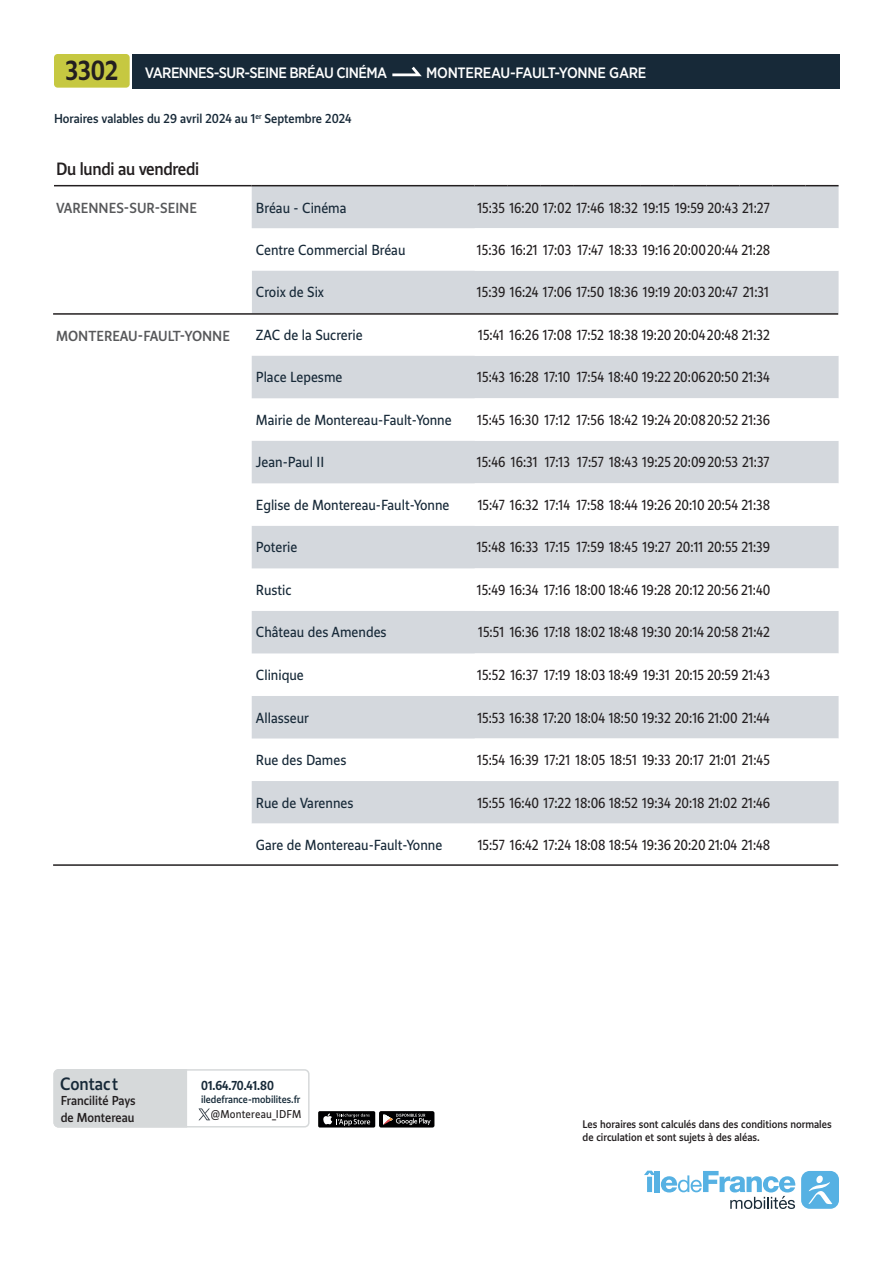
<style>
.page{position:relative;width:893px;height:1263px;background:#fff}
.page>*{position:absolute;margin:0;border:0;box-sizing:border-box;transform-origin:0 0}
.t1{font:700 25.5px "IDF Voyageur";color:#231f20;scale:.94 1}
.t2{font:500 16.5px "IDF Voyageur";letter-spacing:-.02em;color:#231f20}
.t3{font:500 16.5px "IDF Voyageur";color:#172938}
.t4{font:500 15px "Gotham Narrow";letter-spacing:-.04em;color:#fff}
.t5{font:500 15px "Gotham Narrow";letter-spacing:-.02em;color:#fff}
.Horaires{font:13.5px "IDF Voyageur";color:#231f20;scale:.95 1}
.Nom_Arret{font:13.5px "IDF Voyageur";color:#172938}
.Nom_villes{font:500 13.5px "IDF Voyageur";color:#57585a}
.t6{font:500 12px "IDF Voyageur";color:#172938}
.t7{font:500 12px "IDF Voyageur";color:#231f20}
.t8{font:700 12px "IDF Voyageur";color:#172938;scale:.96 1}
.t9{font:10.5px "IDF Voyageur";letter-spacing:.015em;color:#231f20}
.t10{font:500 10.2px/12.3px "IDF Voyageur";color:#231f20}
.t11{font:500 9.75px "IDF Voyageur";color:#182c3a}
</style>
<div class="page">
<div style="left:252px;top:186px;width:587px;height:42px;background:#d4d8dd"></div>
<svg style="left:251px;top:270px;width:224px;height:554px;fill:#d4d8dd"></svg>
<svg style="left:475px;top:271px;width:364px;height:595px"></svg>
<hr style="left:54px;top:185px;width:198px;height:1px;background:#231f20">
<hr style="left:252px;top:185px;width:223px;height:1px;background:#231f20">
<hr style="left:475px;top:185px;width:33px;height:1px;background:#231f20">
<hr style="left:508px;top:185px;width:33px;height:1px;background:#231f20">
<hr style="left:541px;top:185px;width:33px;height:1px;background:#231f20">
<hr style="left:574px;top:185px;width:33px;height:1px;background:#231f20">
<hr style="left:607px;top:185px;width:33px;height:1px;background:#231f20">
<hr style="left:640px;top:185px;width:33px;height:1px;background:#231f20">
<hr style="left:673px;top:185px;width:33px;height:1px;background:#231f20">
<hr style="left:706px;top:185px;width:33px;height:1px;background:#231f20">
<hr style="left:739px;top:185px;width:33px;height:1px;background:#231f20">
<hr style="left:772px;top:185px;width:33px;height:1px;background:#231f20">
<hr style="left:805px;top:185px;width:34px;height:1px;background:#231f20">
<div style="left:132px;top:55px;width:707px;height:34px;background:#172938"></div>
<svg style="left:392px;top:66px;width:30px;height:11px"></svg>
<hr style="left:53px;top:864px;width:785px;height:2px;background:#231f20">
<div style="left:54px;top:54px;width:76px;height:34px;background:#c6c841;border-radius:4px"></div>
<hr style="left:53px;top:313px;width:785px;height:2px;background:#231f20">
<div style="left:53px;top:1069px;width:257px;height:58px;border:2px solid #d6d9da;border-radius:4px"></div>
<div style="left:53px;top:1069px;width:135px;height:59px;background:#d6d9da"></div>
<div style="left:379px;top:1111px;width:55px;height:16px;background:#000001;border-radius:2px"></div>
<div style="left:318px;top:1111px;width:57px;height:16px;background:#000001;border-radius:2px"></div>
<svg style="left:323px;top:1113px;width:47px;height:13px"></svg>
<svg style="left:383px;top:1114px;width:48px;height:11px"></svg>
<svg style="left:644px;top:1171px;width:10px;height:21px"></svg>
<div style="left:654px;top:1171px;width:6px;height:21px;background:#56b1e3"></div>
<svg style="left:661px;top:1171px;width:134px;height:38px"></svg>
<div style="left:801px;top:1171px;width:38px;height:38px;background:#56b1e3;border-radius:9px"></div>
<svg style="left:808px;top:1175px;width:24px;height:29px"></svg>
<img style="left:198px;top:1108px;width:12px;height:13px">
<p class="t1" style="left:66px;top:54px;width:57px">3302</p>
<p class="t4" style="left:145px;top:63px;width:244px">VARENNES-SUR-SEINE BRÉAU CINÉMA</p>
<p class="t5" style="left:426px;top:63px;width:222px">MONTEREAU-FAULT-YONNE GARE</p>
<p class="t6" style="left:54px;top:111px;width:299px">Horaires valables du 29 avril 2024 au 1<sup>er</sup> Septembre 2024</p>
<p class="t2" style="left:56px;top:158px;width:145px">Du lundi au vendredi</p>
<p class="Nom_villes" style="left:56px;top:199px;width:142px">VARENNES-SUR-SEINE</p>
<p class="Nom_Arret" style="left:256px;top:199px;width:92px">Bréau - Cinéma</p>
<p class="Horaires" style="left:477px;top:199px;width:309px">15:35 16:20 17:02 17:46 18:32 19:15 19:59 20:43 21:27</p>
<p class="Nom_Arret" style="left:256px;top:241px;width:151px">Centre Commercial Bréau</p>
<p class="Horaires" style="left:477px;top:241px;width:310px">15:36 16:21 17:03 17:47 18:33 19:16 20:0020:44 21:28</p>
<p class="Nom_Arret" style="left:256px;top:283px;width:70px">Croix de Six</p>
<p class="Horaires" style="left:477px;top:283px;width:309px">15:39 16:24 17:06 17:50 18:36 19:19 20:03 20:47 21:31</p>
<p class="Nom_villes" style="left:56px;top:327px;width:175px">MONTEREAU-FAULT-YONNE</p>
<p class="Nom_Arret" style="left:256px;top:326px;width:108px">ZAC de la Sucrerie</p>
<p class="Horaires" style="left:478px;top:326px;width:308px">15:41 16:26 17:08 17:52 18:38 19:20 20:0420:48 21:32</p>
<p class="Nom_Arret" style="left:256px;top:368px;width:88px">Place Lepesme</p>
<p class="Horaires" style="left:477px;top:368px;width:100px">15:43 16:28 17:10</p>
<p class="Horaires" style="left:577px;top:368px;width:205px">17:54 18:40 19:22 20:0620:50 21:34</p>
<p class="Nom_Arret" style="left:256px;top:411px;width:197px">Mairie de Montereau-Fault-Yonne</p>
<p class="Horaires" style="left:477px;top:411px;width:99px">15:45 16:30 17:12</p>
<p class="Horaires" style="left:576px;top:411px;width:205px">17:56 18:42 19:24 20:0820:52 21:36</p>
<p class="Nom_Arret" style="left:256px;top:453px;width:70px">Jean-Paul II</p>
<p class="Horaires" style="left:477px;top:453px;width:65px">15:46 16:31</p>
<p class="Horaires" style="left:545px;top:453px;width:28px">17:13</p>
<p class="Horaires" style="left:577px;top:453px;width:204px">17:57 18:43 19:25 20:0920:53 21:37</p>
<p class="Nom_Arret" style="left:256px;top:496px;width:195px">Eglise de Montereau-Fault-Yonne</p>
<p class="Horaires" style="left:478px;top:496px;width:99px">15:47 16:32 17:14</p>
<p class="Horaires" style="left:576px;top:496px;width:205px">17:58 18:44 19:26 20:10 20:54 21:38</p>
<p class="Nom_Arret" style="left:256px;top:538px;width:43px">Poterie</p>
<p class="Horaires" style="left:477px;top:538px;width:66px">15:48 16:33</p>
<p class="Horaires" style="left:545px;top:538px;width:28px">17:15</p>
<p class="Horaires" style="left:576px;top:538px;width:205px">17:59 18:45 19:27 20:11 20:55 21:39</p>
<p class="Nom_Arret" style="left:256px;top:581px;width:37px">Rustic</p>
<p class="Horaires" style="left:477px;top:581px;width:310px">15:49 16:34 17:16 18:00 18:46 19:28 20:12 20:56 21:40</p>
<p class="Nom_Arret" style="left:256px;top:623px;width:132px">Château des Amendes</p>
<p class="Horaires" style="left:478px;top:623px;width:309px">15:51 16:36 17:18 18:02 18:48 19:30 20:14 20:58 21:42</p>
<p class="Nom_Arret" style="left:256px;top:666px;width:49px">Clinique</p>
<p class="Horaires" style="left:477px;top:666px;width:66px">15:52 16:37</p>
<p class="Horaires" style="left:544px;top:666px;width:239px">17:19 18:03 18:49 19:31 20:15 20:59 21:43</p>
<p class="Nom_Arret" style="left:256px;top:708px;width:55px">Allasseur</p>
<p class="Horaires" style="left:477px;top:708px;width:309px">15:53 16:38 17:20 18:04 18:50 19:32 20:16 21:00 21:44</p>
<p class="Nom_Arret" style="left:256px;top:751px;width:92px">Rue des Dames</p>
<p class="Horaires" style="left:477px;top:751px;width:310px">15:54 16:39 17:21 18:05 18:51 19:33 20:17 21:01 21:45</p>
<p class="Nom_Arret" style="left:256px;top:794px;width:99px">Rue de Varennes</p>
<p class="Horaires" style="left:477px;top:794px;width:310px">15:55 16:40 17:22 18:06 18:52 19:34 20:18 21:02 21:46</p>
<p class="Nom_Arret" style="left:256px;top:836px;width:188px">Gare de Montereau-Fault-Yonne</p>
<p class="Horaires" style="left:478px;top:836px;width:310px">15:57 16:42 17:24 18:08 18:54 19:36 20:20 21:04 21:48</p>
<p class="t3" style="left:60px;top:1073px;width:60px">Contact</p>
<p class="t8" style="left:201px;top:1077px;width:77px">01.64.70.41.80</p>
<p class="t11" style="left:201px;top:1093px;width:101px">iledefrance-mobilites.fr</p>
<p class="t7" style="left:61px;top:1093px;width:76px">Francilité Pays</p>
<p class="t7" style="left:61px;top:1109px;width:75px">de Montereau</p>
<p class="t9" style="left:211px;top:1107px;width:92px">@Montereau_IDFM</p>
<p class="t10" style="left:583px;top:1118px;width:251px">Les horaires sont calculés dans des conditions normales de circulation et sont sujets à des aléas.</p>
</div>
